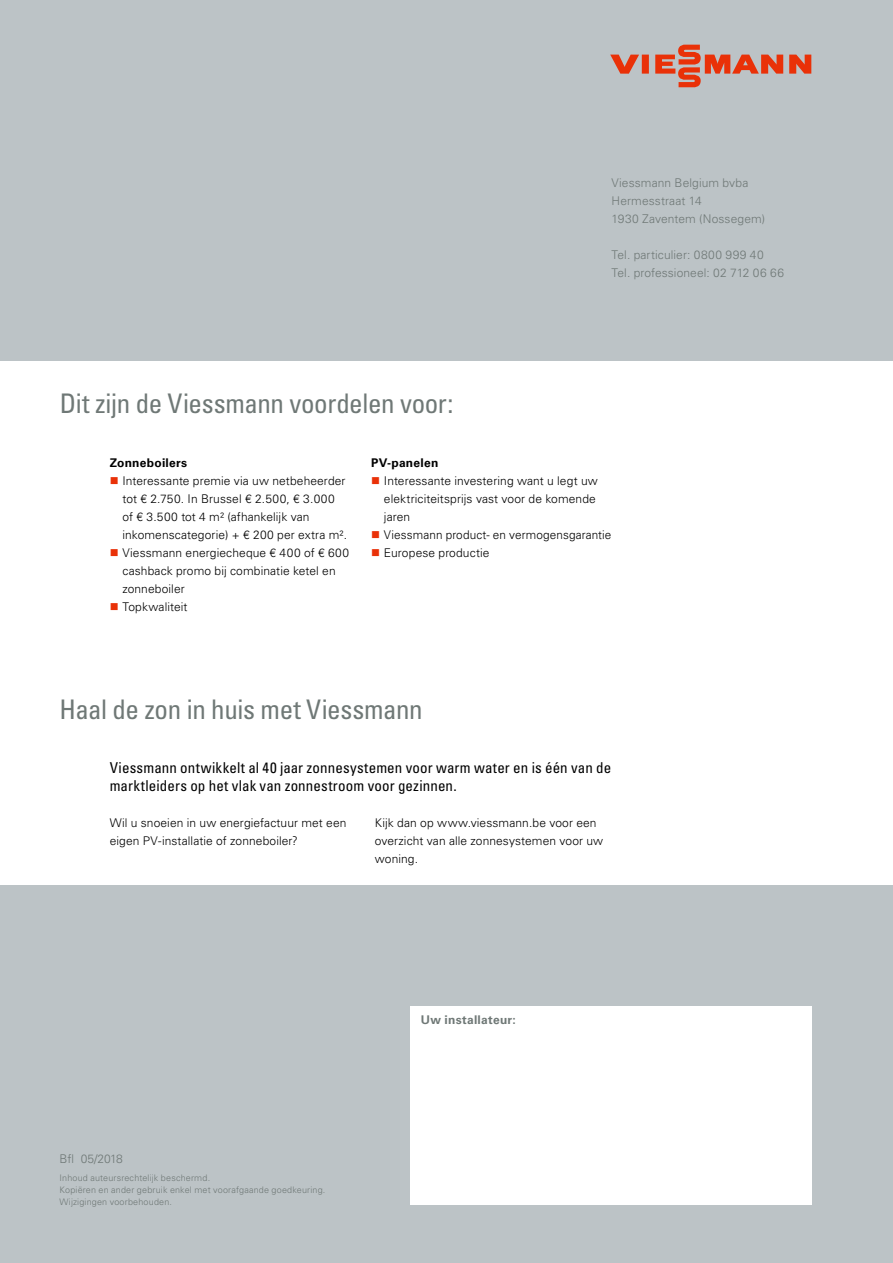
<style>
.page{position:relative;width:893px;height:1263px;background:#bcc3c6}
.page>*{position:absolute;margin:0;border:0;box-sizing:border-box;transform-origin:0 0}
.t1{font:condensed 27px "Univers LT Std";letter-spacing:-.015em;color:#6f7876}
.t2{font:condensed 15px/18px "Univers LT Std";letter-spacing:.01em;color:#000}
.t3{font:300 12px/18px "Univers LT Std";letter-spacing:.01em;color:#000}
.t4{font:300 12px/18px "Univers LT Std";letter-spacing:.01em;color:#6f7876}
.t5{font:700 12px "Univers LT Std";letter-spacing:.02em;color:#000}
.t6{font:700 12px "Univers LT Std";letter-spacing:.02em;color:#6f7876}
.t7{font:300 9px/12px "Univers LT Std";letter-spacing:.02em;color:#6f7876}
</style>
<div class="page">
<div style="left:0;top:361px;width:893px;height:523px;background:#fff"></div>
<svg style="left:610px;top:45px;width:201px;height:43px"></svg>
<div style="left:411px;top:1007px;width:401px;height:198px;background:#fff"></div>
<h1 class="t1" style="left:60px;top:386px;width:395px">Dit zijn de Viessmann voordelen voor:</h1>
<p class="t4" style="left:611px;top:174px;width:155px">Viessmann Belgium bvba<br>Hermesstraat 14<br>1930 Zaventem (Nossegem)</p>
<p class="t4" style="left:611px;top:246px;width:174px">Tel. particulier: 0800 999 40<br>Tel. professioneel: 02 712 06 66</p>
<p class="t5" style="left:110px;top:455px;width:79px">Zonneboilers</p>
<p class="t3" style="left:122px;top:471px;width:228px">Interessante premie via uw netbeheerder tot € 2.750. In Brussel € 2.500, € 3.000<br>of € 3.500 tot 4 m² (afhankelijk van inkomenscategorie) + € 200 per extra m².<br>Viessmann energiecheque € 400 of € 600 cashback promo bij combinatie ketel en zonneboiler<br>Topkwaliteit</p>
<p class="t5" style="left:371px;top:455px;width:69px">PV-panelen</p>
<p class="t3" style="left:384px;top:471px;width:229px">Interessante investering want u legt uw elektriciteitsprijs vast voor de komende jaren<br>Viessmann product- en vermogensgarantie<br>Europese productie</p>
<h1 class="t1" style="left:60px;top:692px;width:365px">Haal de zon in huis met Viessmann</h1>
<p class="t2" style="left:110px;top:758px;width:503px">Viessmann ontwikkelt al 40 jaar zonnesystemen voor warm water en is één van de marktleiders op het vlak van zonnestroom voor gezinnen.</p>
<p class="t3" style="left:110px;top:813px;width:238px">Wil u snoeien in uw energiefactuur met een eigen PV-installatie of zonneboiler?</p>
<p class="t3" style="left:375px;top:813px;width:230px">Kijk dan op www.viessmann.be voor een overzicht van alle zonnesystemen voor uw woning.</p>
<p class="t4" style="left:60px;top:1149px;width:65px">Bfl 05/2018</p>
<p class="t7" style="left:60px;top:1171px;width:267px">Inhoud auteursrechtelijk beschermd.<br>Kopiëren en ander gebruik enkel met voorafgaande goedkeuring.<br>Wijzigingen voorbehouden.</p>
<p class="t6" style="left:421px;top:1013px;width:96px">Uw installateur:</p>
</div>
